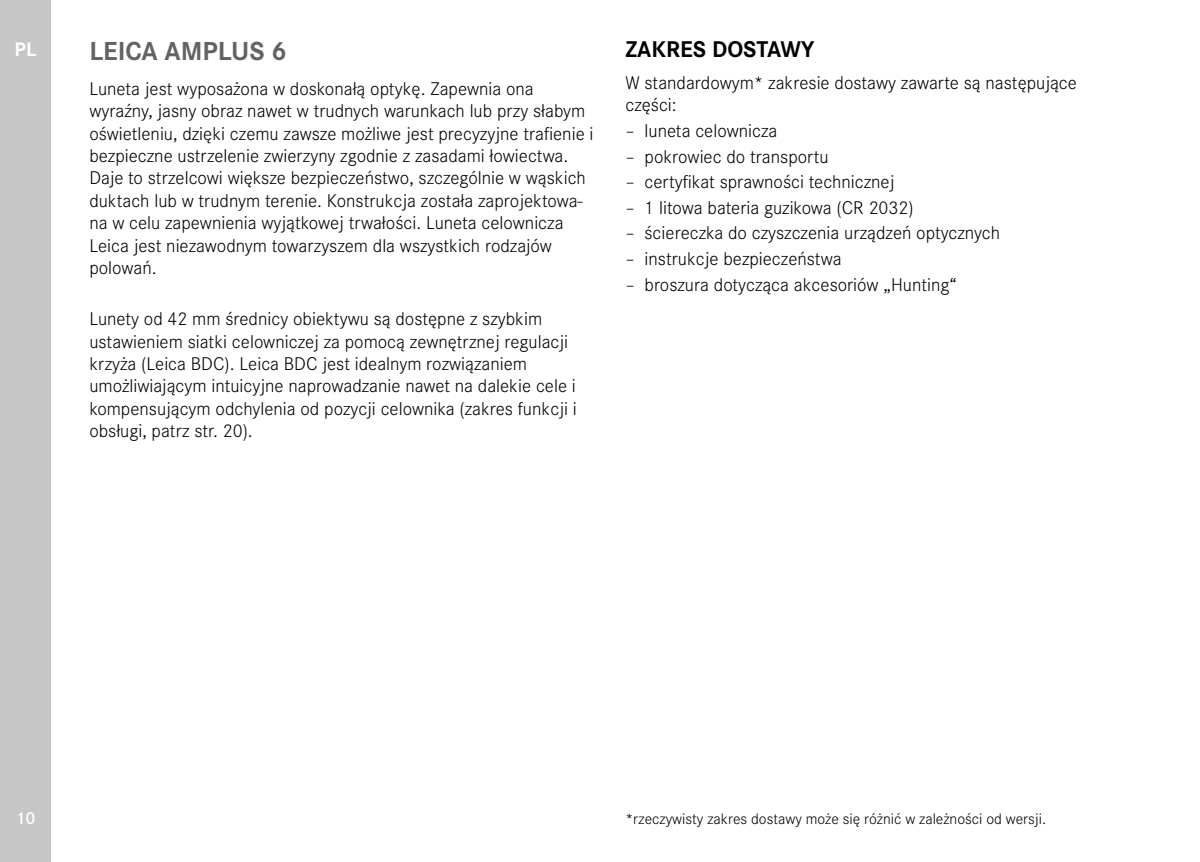
<style>
.page{position:relative;width:1200px;height:862px;background:#fff}
.page>*{position:absolute;margin:0;border:0;box-sizing:border-box;transform-origin:0 0}
.Heading____Chapter{font:700 27px "Corporate S";color:#646363}
.Heading____Heading_0{font:700 23.62px "Corporate S";color:#000}
.t1{font:700 20.25px "Corporate S";color:#fff}
.Text____Body_Text{font:300 19.12px/22.3px "Corporate S";color:#000}
.t2{font:600 18px "Corporate S";color:#fff}
.Text____Footnote{font:300 15.75px "Corporate S";color:#000}
</style>
<div class="page">
<div style="left:0;top:0;width:51px;height:861px;background:#c6c6c6"></div>
<p class="t1" style="left:15px;top:33px;width:23px">PL</p>
<p class="Heading____Chapter" style="left:89px;top:29px;width:199px">LEICA AMPLUS 6</p>
<p class="Text____Body_Text" style="left:89px;top:76px;width:505px">Luneta jest wyposażona w doskonałą optykę. Zapewnia ona wyraźny, jasny obraz nawet w trudnych warunkach lub przy słabym oświetleniu, dzięki czemu zawsze możliwe jest precyzyjne trafienie i bezpieczne ustrzelenie zwierzyny zgodnie z zasadami łowiectwa.<br>Daje to strzelcowi większe bezpieczeństwo, szczególnie w wąskich duktach lub w trudnym terenie. Konstrukcja została zaprojektowa&shy;na w celu zapewnienia wyjątkowej trwałości. Luneta celownicza Leica jest niezawodnym towarzyszem dla wszystkich rodzajów polowań.</p>
<p class="Text____Body_Text" style="left:89px;top:306px;width:488px">Lunety od 42 mm średnicy obiektywu są dostępne z szybkim ustawieniem siatki celowniczej za pomocą zewnętrznej regulacji krzyża (Leica BDC). Leica BDC jest idealnym rozwiązaniem umożliwiającym intuicyjne naprowadzanie nawet na dalekie cele i kompensującym odchylenia od pozycji celownika (zakres funkcji i obsługi, patrz str. 20).</p>
<p class="Heading____Heading_0" style="left:625px;top:30px;width:190px">ZAKRES DOSTAWY</p>
<p class="Text____Body_Text" style="left:625px;top:70px;width:453px">W standardowym* zakresie dostawy zawarte są następujące części:</p>
<p class="Text____Body_Text" style="left:625px;top:118px;width:153px">– luneta celownicza</p>
<p class="Text____Body_Text" style="left:625px;top:144px;width:205px">– pokrowiec do transportu</p>
<p class="Text____Body_Text" style="left:625px;top:169px;width:270px">– certyfikat sprawności technicznej</p>
<p class="Text____Body_Text" style="left:625px;top:195px;width:290px">– 1 litowa bateria guzikowa (CR 2032)</p>
<p class="Text____Body_Text" style="left:625px;top:220px;width:376px">– ściereczka do czyszczenia urządzeń optycznych</p>
<p class="Text____Body_Text" style="left:625px;top:246px;width:217px">– instrukcje bezpieczeństwa</p>
<p class="Text____Body_Text" style="left:625px;top:272px;width:333px">– broszura dotycząca akcesoriów „Hunting“</p>
<p class="t2" style="left:16px;top:803px;width:21px">10</p>
<p class="Text____Footnote" style="left:625px;top:806px;width:422px">*rzeczywisty zakres dostawy może się różnić w zależności od wersji.</p>
</div>
